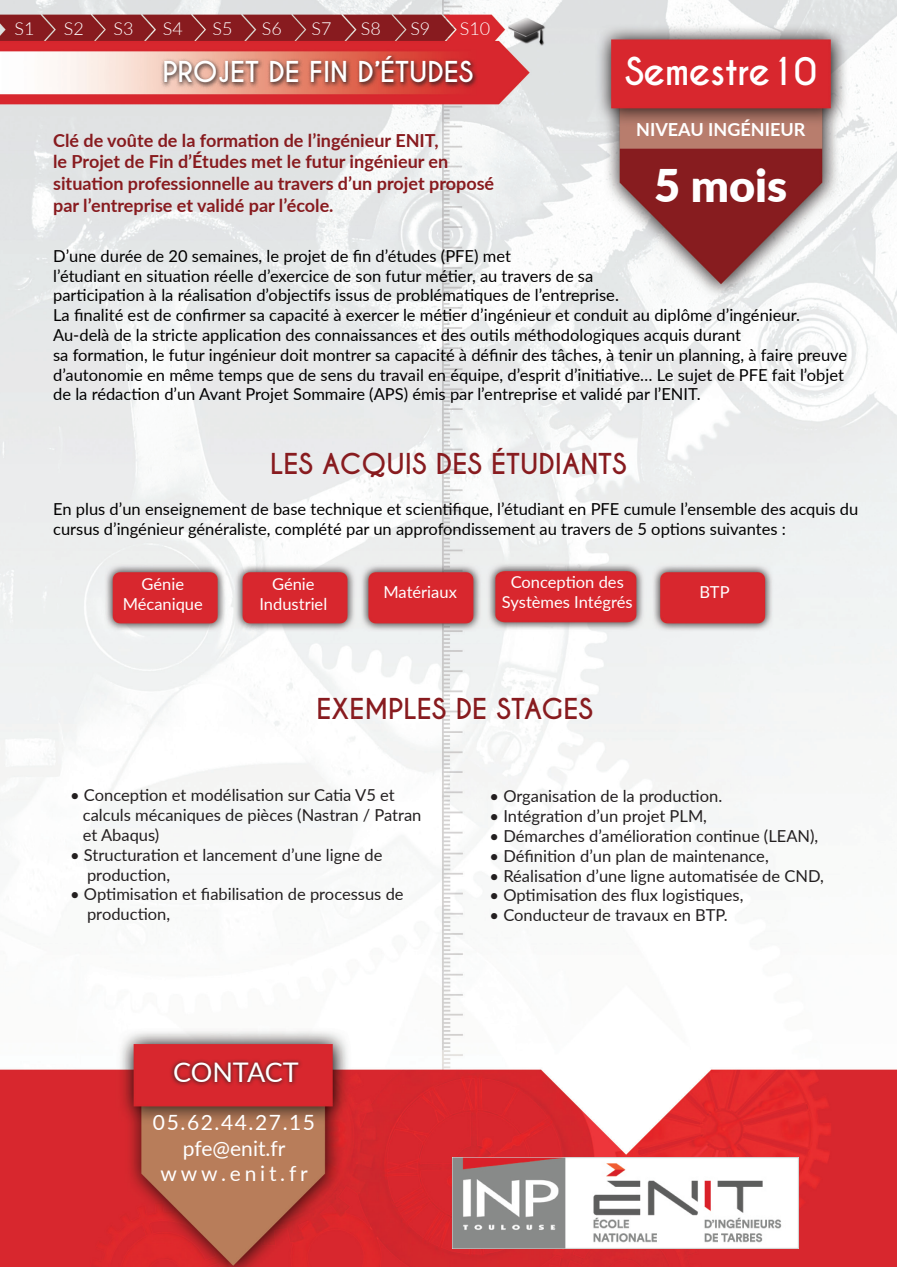
<style>
.page{position:relative;width:897px;height:1267px;background:#fff}
.page>*{position:absolute;margin:0;border:0;box-sizing:border-box;transform-origin:0 0}
.t1{font:900 45px "Lato";color:#fff}
.t2{font:700 36px "Caviar Dreams";letter-spacing:-.025em;color:#fff}
.t3{font:700 27px "Caviar Dreams";color:#881b1f}
.t4{font:700 27px "Caviar Dreams";color:#fff}
.t5{font:27px "Lato";letter-spacing:-.005em;color:#fff}
.t6{font:21px "Lato";letter-spacing:.075em;color:#fff}
.t7{font:21px "Lato";color:#fff}
.t8{font:21px "Lato";letter-spacing:.18em;color:#fff}
.t9{font:700 18px "Lato";color:#881b1f}
.t10{font:300 18px "Lato";color:#fff}
.t11{font:700 18px "Lato";color:#fff}
.t12{font:16.5px/19.8px "Lato";color:#010000}
.t13{font:16.5px/19.8px "Lato";color:#231f20}
.t14{font:16.5px "Lato";color:#fff}
</style>
<div class="page">
<img style="left:0;top:0;width:896px;height:1266px">
<svg style="left:160px;top:54px;width:318px;height:35px;background:#bb6658"></svg>
<svg style="left:169px;top:1058px;width:134px;height:28px;background:#b3242a"></svg>
<img style="left:452px;top:1157px;width:346px;height:91px">
<p class="t10" style="left:14px;top:16px;width:22px">S1</p>
<p class="t10" style="left:64px;top:16px;width:22px">S2</p>
<p class="t10" style="left:113px;top:16px;width:22px">S3</p>
<p class="t10" style="left:163px;top:16px;width:22px">S4</p>
<p class="t10" style="left:212px;top:16px;width:22px">S5</p>
<p class="t10" style="left:262px;top:16px;width:22px">S6</p>
<p class="t10" style="left:311px;top:16px;width:22px">S7</p>
<p class="t10" style="left:361px;top:16px;width:22px">S8</p>
<p class="t10" style="left:410px;top:16px;width:22px">S9</p>
<p class="t10" style="left:460px;top:16px;width:32px">S10</p>
<p class="t4" style="left:162px;top:56px;width:312px">PROJET DE FIN D’ÉTUDES</p>
<p class="t2" style="left:624px;top:50px;width:193px">Semestre10</p>
<p class="t9" style="left:53px;top:127px;width:387px">Clé de voûte de la formation de l’ingénieur ENIT,</p>
<p class="t9" style="left:53px;top:148px;width:396px">le Projet de Fin d’Études met le futur ingénieur en</p>
<p class="t9" style="left:53px;top:170px;width:442px">situation professionnelle au travers d’un projet proposé</p>
<p class="t9" style="left:53px;top:192px;width:282px">par l’entreprise et validé par l’école.</p>
<p class="t11" style="left:636px;top:117px;width:171px">NIVEAU INGÉNIEUR</p>
<p class="t1" style="left:654px;top:152px;width:134px">5 mois</p>
<p class="t12" style="left:53px;top:245px;width:459px">D’une durée de 20 semaines, le projet de fin d’études (PFE) met</p>
<p class="t12" style="left:53px;top:265px;width:541px">l’étudiant en situation réelle d’exercice de son futur métier, au travers de sa</p>
<p class="t12" style="left:53px;top:285px;width:567px">participation à la réalisation d’objectifs issus de problématiques de l’entreprise.</p>
<p class="t12" style="left:53px;top:304px;width:748px">La finalité est de confirmer sa capacité à exercer le métier d’ingénieur et conduit au diplôme d’ingénieur.</p>
<p class="t12" style="left:53px;top:324px;width:689px">Au-delà de la stricte application des connaissances et des outils méthodologiques acquis durant</p>
<p class="t12" style="left:53px;top:344px;width:795px">sa formation, le futur ingénieur doit montrer sa capacité à définir des tâches, à tenir un planning, à faire preuve</p>
<p class="t12" style="left:53px;top:364px;width:792px">d’autonomie en même temps que de sens du travail en équipe, d’esprit d’initiative… Le sujet de PFE fait l’objet</p>
<p class="t12" style="left:53px;top:384px;width:649px">de la rédaction d’un Avant Projet Sommaire (APS) émis par l’entreprise et validé par l’ENIT.</p>
<p class="t3" style="left:270px;top:447px;width:358px">LES ACQUIS DES ÉTUDIANTS</p>
<p class="t12" style="left:53px;top:498px;width:806px">En plus d’un enseignement de base technique et scientifique, l’étudiant en PFE cumule l’ensemble des acquis du cursus d’ingénieur généraliste, complété par un approfondissement au travers de 5 options suivantes :</p>
<p class="t14" style="left:141px;top:572px;width:44px">Génie</p>
<p class="t14" style="left:123px;top:592px;width:82px">Mécanique</p>
<p class="t14" style="left:272px;top:572px;width:44px">Génie</p>
<p class="t14" style="left:259px;top:592px;width:69px">Industriel</p>
<p class="t14" style="left:510px;top:570px;width:115px">Conception des</p>
<p class="t14" style="left:502px;top:590px;width:132px">Systèmes Intégrés</p>
<p class="t14" style="left:383px;top:580px;width:75px">Matériaux</p>
<p class="t14" style="left:699px;top:580px;width:32px">BTP</p>
<p class="t3" style="left:316px;top:693px;width:278px">EXEMPLES DE STAGES</p>
<p class="t13" style="left:83px;top:784px;width:340px;text-indent:-13px">• Conception et modélisation sur Catia V5 et calculs mécaniques de pièces (Nastran / Patran</p>
<p class="t13" style="left:83px;top:824px;width:78px">et Abaqus)</p>
<p class="t13" style="left:87px;top:844px;width:297px;text-indent:-17px">• Structuration et lancement d’une ligne de production,</p>
<p class="t13" style="left:87px;top:883px;width:318px;text-indent:-17px">• Optimisation et fiabilisation de processus de production,</p>
<p class="t5" style="left:173px;top:1053px;width:127px">CONTACT</p>
<p class="t6" style="left:153px;top:1107px;width:164px">05.62.44.27.15</p>
<p class="t7" style="left:183px;top:1132px;width:104px">pfe@enit.fr</p>
<p class="t8" style="left:161px;top:1157px;width:149px">www.enit.fr</p>
<p class="t13" style="left:489px;top:785px;width:234px">• Organisation de la production.</p>
<p class="t13" style="left:489px;top:805px;width:219px">• Intégration d’un projet PLM,</p>
<p class="t13" style="left:489px;top:825px;width:330px">• Démarches d’amélioration continue (LEAN),</p>
<p class="t13" style="left:489px;top:845px;width:280px">• Définition d’un plan de maintenance,</p>
<p class="t13" style="left:489px;top:865px;width:336px">• Réalisation d’une ligne automatisée de CND,</p>
<p class="t13" style="left:489px;top:884px;width:255px">• Optimisation des flux logistiques,</p>
<p class="t13" style="left:489px;top:904px;width:239px">• Conducteur de travaux en BTP.</p>
</div>
